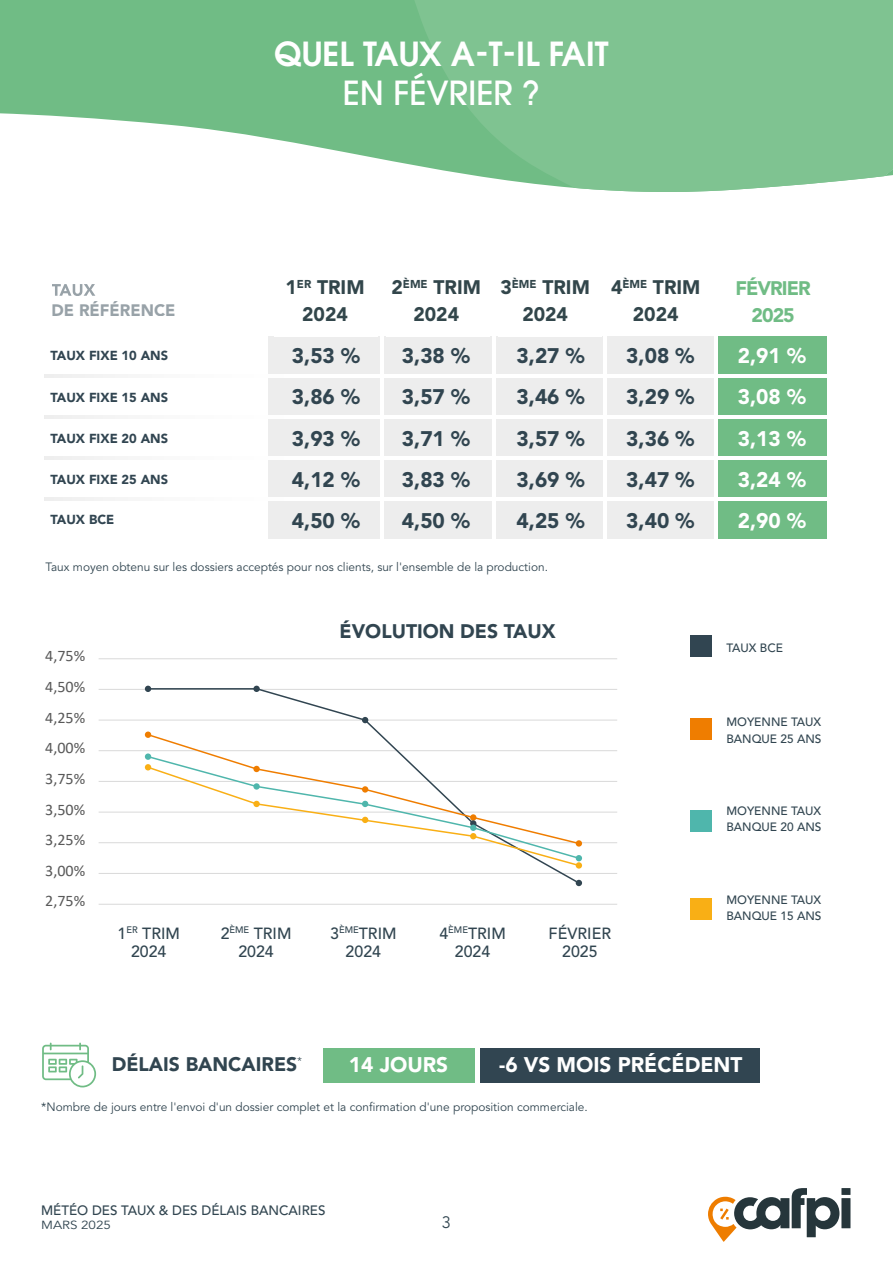
<style>
.page{position:relative;width:893px;height:1263px;background:#fff}
.page>*{position:absolute;margin:0;border:0;box-sizing:border-box;transform-origin:0 0}
.t1{font:600 33px "ITC Avant Garde Std";color:#fff}
.t2{font:500 33px "ITC Avant Garde Std";color:#fff}
.t3{font:900 21px/41.4px "Avenir LT Pro";color:#314550;text-align:justify}
.t4{font:900 21px/41.4px "Avenir LT Pro";color:#fff;text-align:justify}
.t5{font:900 19.5px/27.3px "Avenir LT Pro";color:#32464b;text-align:center}
.t6{font:900 19.5px "Avenir LT Pro";color:#314550}
.t7{font:900 19.5px/27.3px "Avenir LT Pro";letter-spacing:-.05em;color:#70bc85;text-align:center}
.t8{font:900 16.5px "Avenir LT Pro";color:#98a2a8}
.t9{font:16.5px "Avenir LT Pro";color:#314550}
.t10{font:500 16.05px/17.9px "Avenir LT Pro";color:#314550;text-align:center}
.t11{font:16.05px/30.6px "Calibri";color:#595959}
.t12{font:500 13.5px "Avenir LT Pro";color:#314550}
.t13{font:900 13.05px "Avenir LT Pro";color:#314551}
.t14{font:12px "Avenir LT Pro";color:#314550}
.t15{font:500 12px/16.5px "Avenir LT Pro";color:#314550}
.t16{font:11.7px "Avenir LT Pro";color:#314550;scale:1.14 1}
</style>
<div class="page">
<hr style="left:99px;top:658px;width:518px;height:1px;background:#d9d9d9">
<hr style="left:99px;top:689px;width:518px;height:1px;background:#d9d9d9">
<hr style="left:99px;top:720px;width:518px;height:1px;background:#d9d9d9">
<hr style="left:99px;top:750px;width:518px;height:1px;background:#d9d9d9">
<hr style="left:99px;top:812px;width:518px;height:1px;background:#d9d9d9">
<hr style="left:99px;top:842px;width:518px;height:1px;background:#d9d9d9">
<hr style="left:99px;top:904px;width:518px;height:1px;background:#d9d9d9">
<hr style="left:99px;top:873px;width:518px;height:1px;background:#d9d9d9">
<hr style="left:99px;top:781px;width:518px;height:1px;background:#d9d9d9">
<svg style="left:147px;top:688px;width:434px;height:196px"></svg>
<svg style="left:576px;top:880px;width:6px;height:6px"></svg>
<div style="left:481px;top:1048px;width:279px;height:34px;background:#314551"></div>
<div style="left:323px;top:1048px;width:151px;height:34px;background:#70bc85"></div>
<div style="left:268px;top:337px;width:558px;height:202px;background:#ededed"></div>
<div style="left:718px;top:337px;width:109px;height:202px;background:#70bc85"></div>
<svg style="left:44px;top:374px;width:783px;height:4px"></svg>
<svg style="left:44px;top:497px;width:783px;height:4px"></svg>
<svg style="left:44px;top:415px;width:783px;height:4px"></svg>
<svg style="left:44px;top:456px;width:783px;height:4px"></svg>
<svg style="left:52px;top:284px;width:43px;height:12px"></svg>
<hr style="left:380px;top:217px;width:4px;height:365px;background:#fff">
<hr style="left:492px;top:217px;width:4px;height:365px;background:#fff">
<hr style="left:603px;top:217px;width:4px;height:365px;background:#fff">
<hr style="left:714px;top:222px;width:4px;height:365px;background:#fff">
<div style="left:690px;top:636px;width:21px;height:21px;background:#314551"></div>
<div style="left:690px;top:719px;width:21px;height:21px;background:#ef7d00"></div>
<div style="left:690px;top:810px;width:21px;height:22px;background:#4fb6ac"></div>
<div style="left:690px;top:899px;width:21px;height:21px;background:#f9af15"></div>
<svg style="left:708px;top:1188px;width:142px;height:54px"></svg>
<svg style="left:0;top:0;width:414px;height:165px;fill:#70bc85"></svg>
<svg style="left:414px;top:0;width:479px;height:192px;background:#82c494"></svg>
<svg style="left:42px;top:1042px;width:54px;height:45px"></svg>
<div style="left:576px;top:862px;width:6px;height:7px;background:#f9af15;border-radius:50%"></div>
<div style="left:145px;top:731px;width:6px;height:7px;background:#ef7d00;border-radius:50%"></div>
<div style="left:253px;top:686px;width:7px;height:6px;background:#314551;border-radius:50%"></div>
<svg style="left:145px;top:686px;width:6px;height:6px"></svg>
<svg style="left:362px;top:717px;width:6px;height:6px"></svg>
<svg style="left:145px;top:765px;width:437px;height:102px"></svg>
<div style="left:576px;top:840px;width:6px;height:7px;background:#ef7d00;border-radius:50%"></div>
<svg style="left:146px;top:733px;width:435px;height:112px"></svg>
<div style="left:470px;top:824px;width:6px;height:7px;background:#4fb6ac;border-radius:50%"></div>
<h1 class="t1" style="left:274px;top:32px;width:336px">QUEL TAUX A-T-IL FAIT</h1>
<h1 class="t2" style="left:343px;top:72px;width:198px">EN FÉVRIER ?</h1>
<h3 class="t8" style="left:52px;top:300px;width:125px">DE RÉFÉRENCE</h3>
<p class="t13" style="left:51px;top:348px;width:119px">TAUX FIXE 10 ANS</p>
<p class="t13" style="left:51px;top:390px;width:119px">TAUX FIXE 15 ANS</p>
<p class="t13" style="left:51px;top:431px;width:119px">TAUX FIXE 20 ANS</p>
<p class="t13" style="left:51px;top:472px;width:119px">TAUX FIXE 25 ANS</p>
<p class="t13" style="left:51px;top:512px;width:65px">TAUX BCE</p>
<h3 class="t5" style="left:286px;top:274px;width:81px">1<sup>ER</sup> TRIM<br>2024</h3>
<h2 class="t3" style="left:292px;top:334px;width:70px">3,53 % 3,86 % 3,93 % 4,12 % 4,50 %</h2>
<h3 class="t5" style="left:391px;top:274px;width:91px">2<sup>ÈME</sup> TRIM<br>2024</h3>
<h2 class="t3" style="left:402px;top:334px;width:70px">3,38 % 3,57 % 3,71 % 3,83 % 4,50 %</h2>
<h3 class="t5" style="left:500px;top:274px;width:91px">3<sup>ÈME</sup> TRIM<br>2024</h3>
<h2 class="t3" style="left:517px;top:334px;width:70px">3,27 % 3,46 % 3,57 % 3,69 % 4,25 %</h2>
<p class="t14" style="left:46px;top:560px;width:504px">Taux moyen obtenu sur les dossiers acceptés pour nos clients, sur l'ensemble de la production.</p>
<h3 class="t11" style="left:45px;top:640px;width:42px">4,75%</h3>
<h3 class="t11" style="left:45px;top:671px;width:42px">4,50%</h3>
<h3 class="t11" style="left:45px;top:702px;width:42px">4,25%</h3>
<h3 class="t11" style="left:45px;top:732px;width:42px">4,00%</h3>
<h3 class="t11" style="left:45px;top:763px;width:42px">3,75%</h3>
<h3 class="t11" style="left:45px;top:793px;width:42px">3,50%</h3>
<h3 class="t11" style="left:45px;top:824px;width:42px">3,25%</h3>
<h3 class="t11" style="left:45px;top:855px;width:42px">3,00%<br>2,75%</h3>
<h3 class="t6" style="left:340px;top:620px;width:218px">ÉVOLUTION DES TAUX</h3>
<h3 class="t5" style="left:611px;top:274px;width:91px">4<sup>ÈME</sup> TRIM<br>2024</h3>
<h2 class="t3" style="left:626px;top:334px;width:70px">3,08 % 3,29 % 3,36 % 3,47 % 3,40 %</h2>
<h3 class="t10" style="left:118px;top:925px;width:64px">1<sup>ER</sup> TRIM<br>2024</h3>
<h3 class="t10" style="left:221px;top:925px;width:72px">2<sup>ÈME</sup> TRIM<br>2024</h3>
<h3 class="t10" style="left:439px;top:925px;width:68px">4<sup>ÈME</sup>TRIM<br>2024</h3>
<h3 class="t10" style="left:549px;top:925px;width:64px">FÉVRIER<br>2025</h3>
<h3 class="t10" style="left:330px;top:925px;width:68px">3<sup>ÈME</sup>TRIM<br>2024</h3>
<h3 class="t7" style="left:736px;top:274px;width:77px">FÉVRIER<br>2025</h3>
<h2 class="t4" style="left:738px;top:335px;width:70px">2,91 % 3,08 % 3,13 % 3,24 % 2,90 %</h2>
<p class="t15" style="left:726px;top:639px;width:58px">TAUX BCE</p>
<p class="t15" style="left:726px;top:714px;width:97px">MOYENNE TAUX<br>BANQUE 25 ANS</p>
<p class="t15" style="left:726px;top:803px;width:97px">MOYENNE TAUX<br>BANQUE 20 ANS</p>
<p class="t15" style="left:726px;top:892px;width:97px">MOYENNE TAUX<br>BANQUE 15 ANS</p>
<h3 class="t6" style="left:112px;top:1053px;width:192px">DÉLAIS BANCAIRES<sup>*</sup></h3>
<h2 class="t4" style="left:349px;top:1044px;width:101px">14 JOURS</h2>
<h2 class="t4" style="left:499px;top:1044px;width:245px">-6 VS MOIS PRÉCÉDENT</h2>
<p class="t14" style="left:41px;top:1099px;width:548px">*Nombre de jours entre l'envoi d'un dossier complet et la confirmation d'une proposition commerciale.</p>
<p class="t12" style="left:41px;top:1202px;width:286px">MÉTÉO DES TAUX &amp; DES DÉLAIS BANCAIRES</p>
<p class="t16" style="left:41px;top:1218px;width:63px">MARS 2025</p>
<h3 class="t9" style="left:442px;top:1213px;width:11px">3</h3>
</div>
